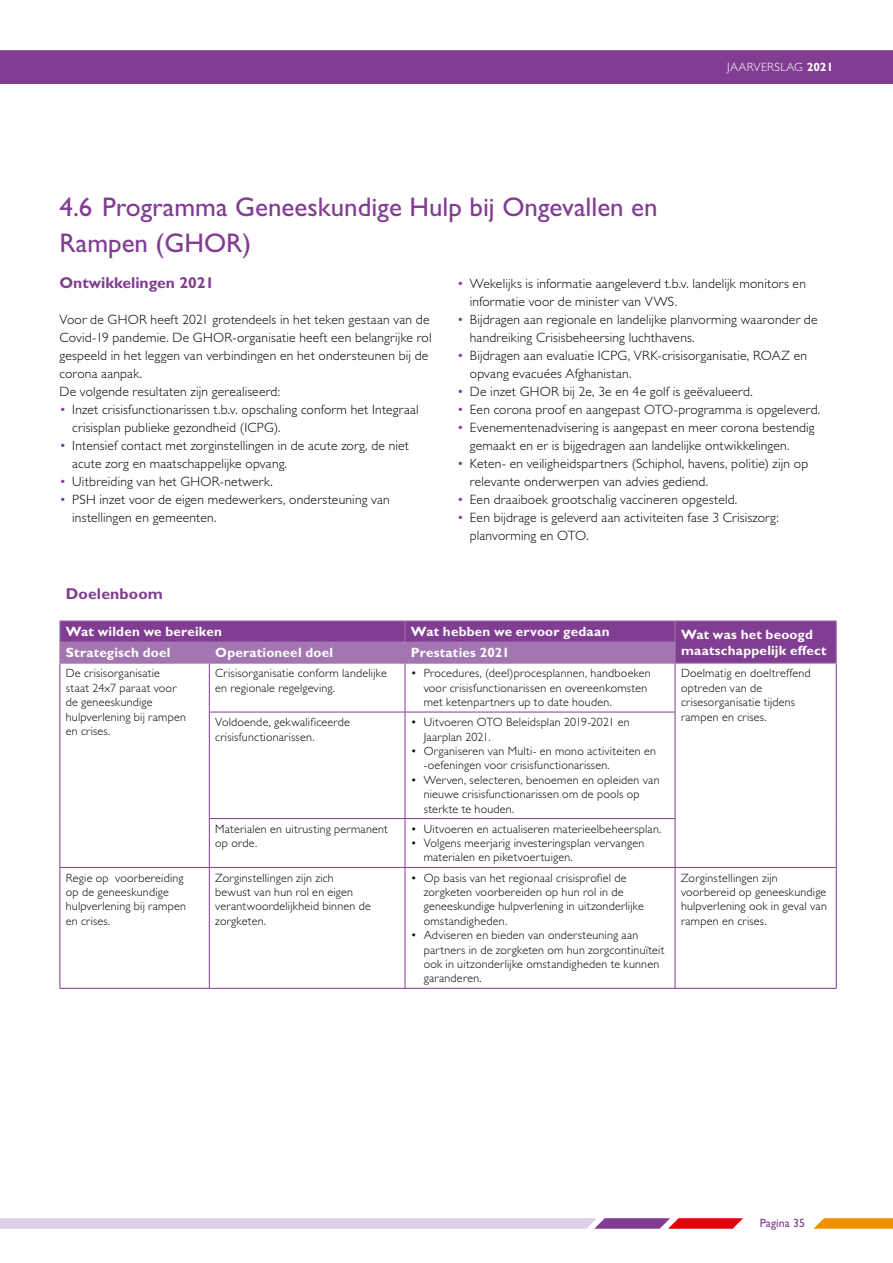
<style>
.page{position:relative;width:893px;height:1263px;background:#fff}
.page>*{position:absolute;margin:0;border:0;box-sizing:border-box;transform-origin:0 0}
.t1{font:27px/36px "Gill Sans Std";color:#813d91}
.t2{font:700 15.75px "Gill Sans Std";color:#813d91}
.t3{font:300 13.5px/18px "Gill Sans Std";letter-spacing:.015em;color:#000}
.t4{font:700 13.5px "Gill Sans Std";letter-spacing:.015em;color:#fff}
.t5{font:300 12px/14.4px "Gill Sans Std";letter-spacing:.02em;color:#000}
.t6{font:300 12px "Gill Sans Std";letter-spacing:.025em;color:#fff}
.t7{font:12px "Gill Sans Std";color:#813d91}
.s1{font-weight:700}
.s2{color:#813d91}
</style>
<div class="page">
<hr style="left:675px;top:663px;width:162px;height:1px;background:#a376b2">
<hr style="left:60px;top:663px;width:1px;height:49px;background:#813d91">
<hr style="left:209px;top:663px;width:1px;height:49px;background:#813d91">
<hr style="left:405px;top:663px;width:1px;height:49px;background:#813d91">
<hr style="left:675px;top:663px;width:1px;height:49px;background:#813d91">
<hr style="left:836px;top:663px;width:1px;height:49px;background:#813d91">
<hr style="left:60px;top:712px;width:1px;height:106px;background:#813d91">
<hr style="left:209px;top:712px;width:196px;height:1px;background:#813d91">
<hr style="left:209px;top:712px;width:1px;height:106px;background:#813d91">
<hr style="left:405px;top:712px;width:270px;height:1px;background:#813d91">
<hr style="left:405px;top:712px;width:1px;height:106px;background:#813d91">
<hr style="left:675px;top:712px;width:1px;height:106px;background:#813d91">
<hr style="left:836px;top:712px;width:1px;height:106px;background:#813d91">
<hr style="left:60px;top:818px;width:1px;height:49px;background:#813d91">
<hr style="left:209px;top:818px;width:196px;height:1px;background:#813d91">
<hr style="left:209px;top:819px;width:1px;height:48px;background:#813d91">
<hr style="left:405px;top:818px;width:270px;height:1px;background:#813d91">
<hr style="left:405px;top:819px;width:1px;height:48px;background:#813d91">
<hr style="left:675px;top:819px;width:1px;height:48px;background:#813d91">
<hr style="left:836px;top:818px;width:1px;height:49px;background:#813d91">
<hr style="left:60px;top:867px;width:149px;height:1px;background:#813d91">
<hr style="left:60px;top:868px;width:1px;height:120px;background:#813d91">
<hr style="left:209px;top:867px;width:196px;height:1px;background:#813d91">
<hr style="left:209px;top:868px;width:1px;height:120px;background:#813d91">
<hr style="left:405px;top:867px;width:270px;height:1px;background:#813d91">
<hr style="left:405px;top:868px;width:1px;height:120px;background:#813d91">
<hr style="left:675px;top:867px;width:162px;height:1px;background:#813d91">
<hr style="left:675px;top:868px;width:1px;height:120px;background:#813d91">
<hr style="left:836px;top:868px;width:1px;height:120px;background:#813d91">
<hr style="left:60px;top:988px;width:149px;height:1px;background:#813d91">
<hr style="left:209px;top:988px;width:196px;height:1px;background:#813d91">
<hr style="left:405px;top:988px;width:270px;height:1px;background:#813d91">
<hr style="left:675px;top:988px;width:162px;height:1px;background:#813d91">
<hr style="left:60px;top:620px;width:149px;height:1px;background:#a376b2">
<hr style="left:209px;top:620px;width:196px;height:1px;background:#a376b2">
<hr style="left:405px;top:620px;width:270px;height:1px;background:#a376b2">
<hr style="left:675px;top:620px;width:162px;height:1px;background:#a376b2">
<svg style="left:60px;top:621px;width:777px;height:42px;background:#8f549e"></svg>
<hr style="left:60px;top:663px;width:149px;height:1px;background:#a376b2">
<hr style="left:209px;top:663px;width:196px;height:1px;background:#a376b2">
<hr style="left:405px;top:663px;width:270px;height:1px;background:#a376b2">
<svg style="left:813px;top:1218px;width:80px;height:11px"></svg>
<svg style="left:0;top:1218px;width:743px;height:11px;background:#d7b4cf"></svg>
<div style="left:0;top:50px;width:893px;height:34px;background:#813d91"></div>
<p class="t6" style="left:727px;top:60px;width:108px">JAARVERSLAG <span class="s1">2021</span></p>
<h1 class="t1" style="left:60px;top:189px;width:600px">4.6 Programma Geneeskundige Hulp bij Ongevallen en<br>Rampen (GHOR)</h1>
<h2 class="t2" style="left:60px;top:273px;width:156px">Ontwikkelingen 2021</h2>
<p class="t3" style="left:60px;top:311px;width:373px">Voor de GHOR heeft 2021 grotendeels in het teken gestaan van de Covid-19 pandemie. De GHOR-organisatie heeft een belangrijke rol gespeeld in het leggen van verbindingen en het ondersteunen bij de corona aanpak.<br>De volgende resultaten zijn gerealiseerd:</p>
<p class="t3" style="left:72px;top:401px;width:348px;text-indent:-13px"><span class="s2">•</span> Inzet crisisfunctionarissen t.b.v. opschaling conform het Integraal crisisplan publieke gezondheid (ICPG).</p>
<p class="t3" style="left:72px;top:437px;width:338px;text-indent:-13px"><span class="s2">•</span> Intensief contact met zorginstellingen in de acute zorg, de niet acute zorg en maatschappelijke opvang.</p>
<p class="t3" style="left:60px;top:473px;width:215px"><span class="s2">•</span> Uitbreiding van het GHOR-netwerk.</p>
<p class="t3" style="left:72px;top:491px;width:319px;text-indent:-13px"><span class="s2">•</span> PSH inzet voor de eigen medewerkers, ondersteuning van instellingen en gemeenten.</p>
<p class="t3" style="left:470px;top:275px;width:338px;text-indent:-13px"><span class="s2">•</span> Wekelijks is informatie aangeleverd t.b.v. landelijk monitors en informatie voor de minister van VWS.</p>
<p class="t3" style="left:470px;top:311px;width:349px;text-indent:-13px"><span class="s2">•</span> Bijdragen aan regionale en landelijke planvorming waaronder de handreiking Crisisbeheersing luchthavens.</p>
<p class="t3" style="left:470px;top:347px;width:339px;text-indent:-13px"><span class="s2">•</span> Bijdragen aan evaluatie ICPG, VRK-crisisorganisatie, ROAZ en opvang evacuées Afghanistan.</p>
<p class="t3" style="left:457px;top:383px;width:297px"><span class="s2">•</span> De inzet GHOR bij 2e, 3e en 4e golf is geëvalueerd.</p>
<p class="t3" style="left:457px;top:401px;width:365px"><span class="s2">•</span> Een corona proof en aangepast OTO-programma is opgeleverd.</p>
<p class="t3" style="left:470px;top:419px;width:346px;text-indent:-13px"><span class="s2">•</span> Evenementenadvisering is aangepast en meer corona bestendig gemaakt en er is bijgedragen aan landelijke ontwikkelingen.</p>
<p class="t3" style="left:470px;top:455px;width:340px;text-indent:-13px"><span class="s2">•</span> Keten- en veiligheidspartners (Schiphol, havens, politie) zijn op relevante onderwerpen van advies gediend.</p>
<p class="t3" style="left:457px;top:491px;width:282px"><span class="s2">•</span> Een draaiboek grootschalig vaccineren opgesteld.</p>
<p class="t3" style="left:470px;top:509px;width:310px;text-indent:-13px"><span class="s2">•</span> Een bijdrage is geleverd aan activiteiten fase 3 Crisiszorg: planvorming en OTO.</p>
<h2 class="t2" style="left:66px;top:584px;width:99px">Doelenboom</h2>
<p class="t4" style="left:66px;top:623px;width:158px">Wat wilden we bereiken</p>
<p class="t4" style="left:411px;top:623px;width:200px">Wat hebben we ervoor gedaan</p>
<p class="t4" style="left:681px;top:626px;width:133px">Wat was het beoogd</p>
<p class="t4" style="left:66px;top:645px;width:106px">Strategisch doel</p>
<p class="t4" style="left:215px;top:645px;width:119px">Operationeel doel</p>
<p class="t4" style="left:411px;top:645px;width:100px">Prestaties 2021</p>
<p class="t4" style="left:681px;top:642px;width:147px">maatschappelijk effect</p>
<p class="t5" style="left:66px;top:666px;width:122px">De crisisorganisatie staat 24x7 paraat voor de geneeskundige hulpverlening bij rampen en crises.</p>
<p class="t5" style="left:215px;top:666px;width:173px">Crisisorganisatie conform landelijke en regionale regelgeving.</p>
<p class="t5" style="left:424px;top:666px;width:229px;text-indent:-13px">• Procedures, (deel)procesplannen, handboeken voor crisisfunctionarissen en overeenkomsten met ketenpartners up to date houden.</p>
<p class="t5" style="left:681px;top:666px;width:131px">Doelmatig en doeltreffend optreden van de crisesorganisatie tijdens rampen en crises.</p>
<p class="t5" style="left:215px;top:715px;width:136px">Voldoende, gekwalificeerde crisisfunctionarissen.</p>
<p class="t5" style="left:424px;top:715px;width:207px;text-indent:-13px">• Uitvoeren OTO Beleidsplan 2019-2021 en<br>Jaarplan 2021.</p>
<p class="t5" style="left:424px;top:744px;width:234px;text-indent:-13px">• Organiseren van Multi- en mono activiteiten en -oefeningen voor crisisfunctionarissen.</p>
<p class="t5" style="left:424px;top:773px;width:237px;text-indent:-13px">• Werven, selecteren, benoemen en opleiden van nieuwe crisisfunctionarissen om de pools op sterkte te houden.</p>
<p class="t5" style="left:215px;top:822px;width:174px">Materialen en uitrusting permanent op orde.</p>
<p class="t5" style="left:411px;top:822px;width:252px">• Uitvoeren en actualiseren materieelbeheersplan.</p>
<p class="t5" style="left:424px;top:836px;width:222px;text-indent:-13px">• Volgens meerjarig investeringsplan vervangen materialen en piketvoertuigen.</p>
<p class="t5" style="left:66px;top:870px;width:122px">Regie op voorbereiding op de geneeskundige hulpverlening bij rampen en crises.</p>
<p class="t5" style="left:215px;top:870px;width:157px">Zorginstellingen zijn zich bewust van hun rol en eigen verantwoordelijkheid binnen de zorgketen.</p>
<p class="t5" style="left:424px;top:870px;width:222px;text-indent:-13px">• Op basis van het regionaal crisisprofiel de zorgketen voorbereiden op hun rol in de geneeskundige hulpverlening in uitzonderlijke omstandigheden.</p>
<p class="t5" style="left:424px;top:928px;width:242px;text-indent:-13px">• Adviseren en bieden van ondersteuning aan partners in de zorgketen om hun zorgcontinuïteit ook in uitzonderlijke omstandigheden te kunnen garanderen.</p>
<p class="t5" style="left:681px;top:870px;width:147px">Zorginstellingen zijn voorbereid op geneeskundige hulpverlening ook in geval van rampen en crises.</p>
<p class="t7" style="left:760px;top:1216px;width:47px">Pagina 35</p>
</div>
